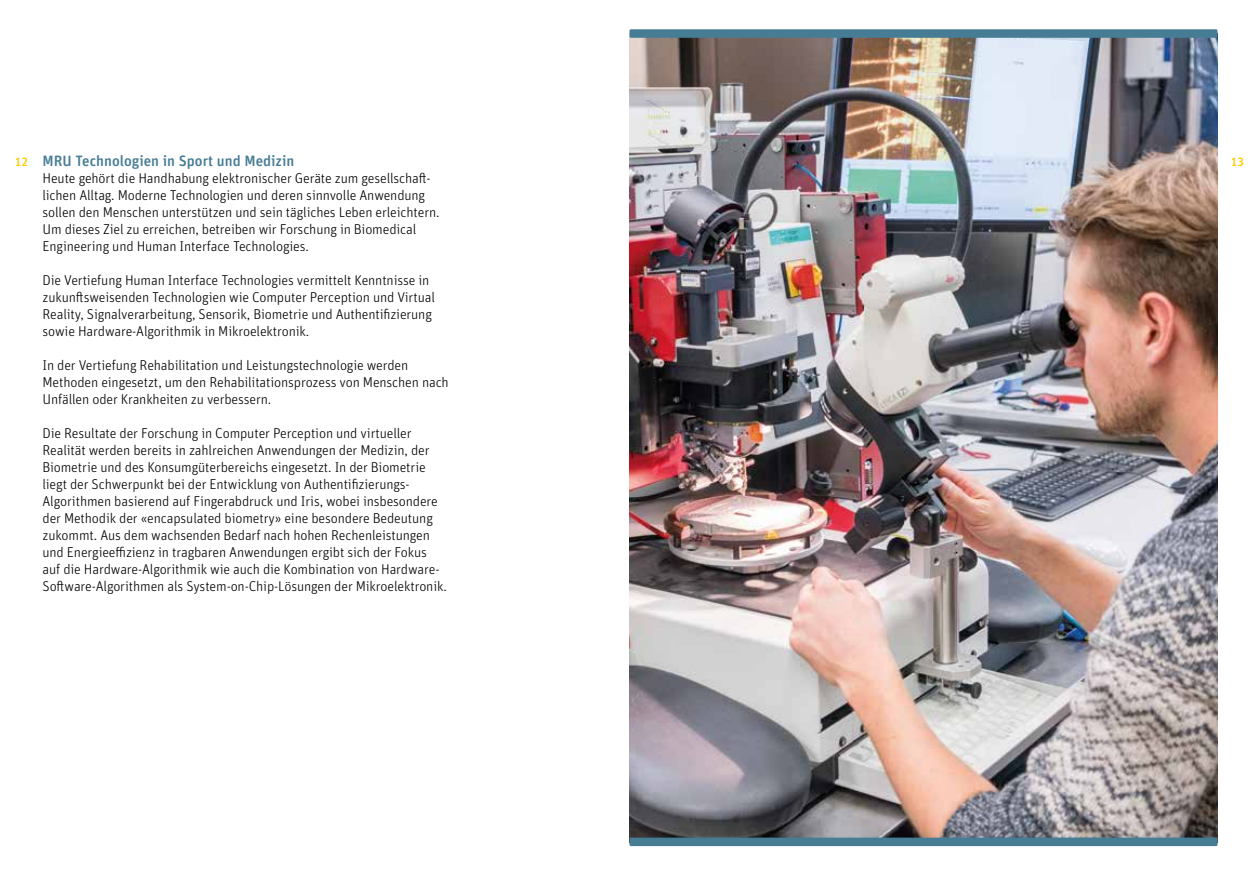
<style>
.page{position:relative;width:1259px;height:893px;background:#fff}
.page>*{position:absolute;margin:0;border:0;box-sizing:border-box;transform-origin:0 0}
.t1{font:500 15px "Unit Rounded Pro";color:#467d95}
.t2{font:300 14.25px/17px "Unit Rounded Pro";letter-spacing:-.01em;color:#000}
.t3{font:500 12px "Unit Rounded Pro";color:#fc0}
.s1{font-size:12px;color:#fc0}
</style>
<div class="page">
<img style="left:629px;top:38px;width:588px;height:800px">
<div style="left:629px;top:29px;width:588px;height:9px;background:#467d95;border-radius:2px"></div>
<div style="left:629px;top:838px;width:588px;height:8px;background:#467d95;border-radius:2px"></div>
<p class="t1" style="left:15px;top:150px;width:281px"><span class="s1">12</span> MRU Technologien in Sport und Medizin</p>
<p class="t3" style="left:1230px;top:153px;width:15px">13</p>
<p class="t2" style="left:43px;top:169px;width:398px">Heute gehört die Handhabung elektronischer Geräte zum gesellschaft&shy;lichen Alltag. Moderne Technologien und deren sinnvolle Anwendung sollen den Menschen unterstützen und sein tägliches Leben erleichtern.<br>Um dieses Ziel zu erreichen, betreiben wir Forschung in Biomedical Engineering und Human Interface Technologies.</p>
<p class="t2" style="left:43px;top:271px;width:394px">Die Vertiefung Human Interface Technologies vermittelt Kenntnisse in zukunftsweisenden Technologien wie Computer Perception und Virtual Reality, Signalverarbeitung, Sensorik, Biometrie und Authentifizierung sowie Hardware-Algorithmik in Mikroelektronik.</p>
<p class="t2" style="left:43px;top:356px;width:408px">In der Vertiefung Rehabilitation und Leistungstechnologie werden<br>Methoden eingesetzt, um den Rehabilitationsprozess von Menschen nach<br>Unfällen oder Krankheiten zu verbessern.</p>
<p class="t2" style="left:43px;top:424px;width:406px">Die Resultate der Forschung in Computer Perception und virtueller Realität werden bereits in zahlreichen Anwendungen der Medizin, der Biometrie und des Konsumgüterbereichs eingesetzt. In der Biometrie liegt der Schwerpunkt bei der Entwicklung von Authentifizierungs-Algorithmen basierend auf Fingerabdruck und Iris, wobei insbesondere der Methodik der «encapsulated biometry» eine besondere Bedeutung zukommt. Aus dem wachsenden Bedarf nach hohen Rechenleistungen und Energieeffizienz in tragbaren Anwendungen ergibt sich der Fokus auf die Hardware-Algorithmik wie auch die Kombination von Hardware-Software-Algorithmen als System-on-Chip-Lösungen der Mikroelektronik.</p>
</div>
